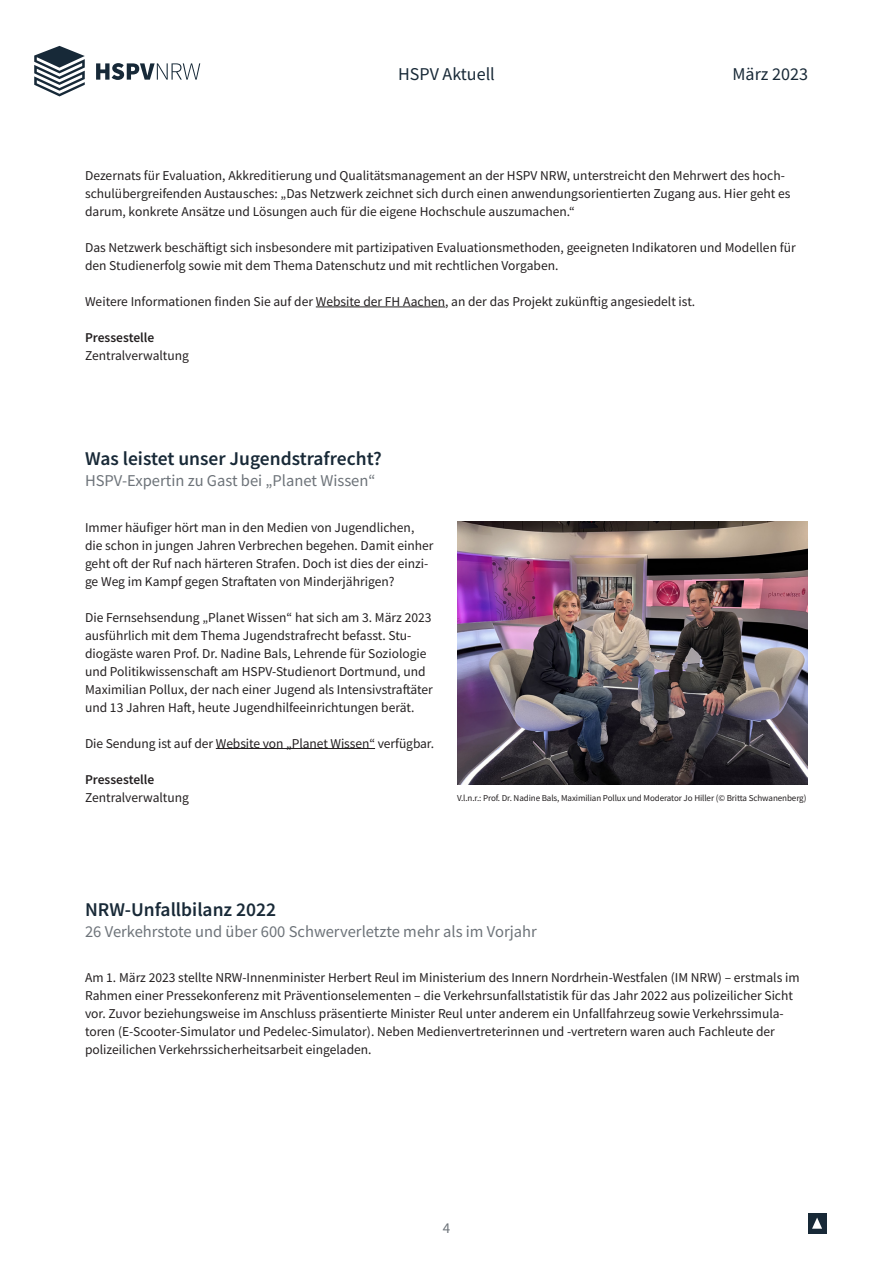
<style>
.page{position:relative;width:893px;height:1263px;background:#fff}
.page>*{position:absolute;margin:0;border:0;box-sizing:border-box;transform-origin:0 0}
.t1{font:600 19.5px "HSPV";color:#182937}
.t2{font:18px "HSPV";color:#182937}
.t3{font:16.5px "HSPV";color:#6d7379}
.t4{font:15px "HSPV";color:#6d7379}
.t5{font:13.5px/18px "HSPV";color:#231f20}
.t6{font:600 13.5px "HSPV";color:#231f20}
.t7{font:9px "HSPV";letter-spacing:-.01em;color:#231f20}
</style>
<div class="page">
<div style="left:808px;top:1213px;width:18px;height:20px;background:#182937"></div>
<svg style="left:812px;top:1217px;width:10px;height:12px"></svg>
<svg style="left:96px;top:63px;width:104px;height:17px"></svg>
<svg style="left:34px;top:46px;width:51px;height:50px"></svg>
<hr style="left:316px;top:307px;width:129px;height:1px;background:#231f20">
<hr style="left:216px;top:748px;width:159px;height:1px;background:#231f20">
<img style="left:457px;top:522px;width:351px;height:263px">
<h2 class="t2" style="left:398px;top:62px;width:98px">HSPV Aktuell</h2>
<h2 class="t2" style="left:733px;top:62px;width:77px">März 2023</h2>
<p class="t5" style="left:85px;top:167px;width:707px">Dezernats für Evaluation, Akkreditierung und Qualitätsmanagement an der HSPV NRW, unterstreicht den Mehrwert des hoch&shy;schulübergreifenden Austausches: „Das Netzwerk zeichnet sich durch einen anwendungsorientierten Zugang aus. Hier geht es darum, konkrete Ansätze und Lösungen auch für die eigene Hochschule auszumachen.“</p>
<p class="t5" style="left:85px;top:239px;width:712px">Das Netzwerk beschäftigt sich insbesondere mit partizipativen Evaluationsmethoden, geeigneten Indikatoren und Modellen für den Studienerfolg sowie mit dem Thema Datenschutz und mit rechtlichen Vorgaben.</p>
<p class="t5" style="left:85px;top:293px;width:612px">Weitere Informationen finden Sie auf der Website der FH Aachen, an der das Projekt zukünftig angesiedelt ist.</p>
<p class="t6" style="left:85px;top:329px;width:71px">Pressestelle</p>
<p class="t5" style="left:85px;top:347px;width:106px">Zentralverwaltung</p>
<h1 class="t1" style="left:85px;top:446px;width:298px">Was leistet unser Jugendstrafrecht?</h1>
<p class="t3" style="left:85px;top:470px;width:292px">HSPV-Expertin zu Gast bei „Planet Wissen“</p>
<p class="t5" style="left:85px;top:518px;width:350px">Immer häufiger hört man in den Medien von Jugendlichen, die schon in jungen Jahren Verbrechen begehen. Damit einher geht oft der Ruf nach härteren Strafen. Doch ist dies der einzi&shy;ge Weg im Kampf gegen Straftaten von Minderjährigen?</p>
<p class="t5" style="left:85px;top:608px;width:349px">Die Fernsehsendung „Planet Wissen“ hat sich am 3. März 2023 ausführlich mit dem Thema Jugendstrafrecht befasst. Stu&shy;diogäste waren Prof. Dr. Nadine Bals, Lehrende für Soziologie und Politikwissenschaft am HSPV-Studienort Dortmund, und Maximilian Pollux, der nach einer Jugend als Intensivstraftäter und 13 Jahren Haft, heute Jugendhilfeeinrichtungen berät.</p>
<p class="t5" style="left:85px;top:734px;width:351px">Die Sendung ist auf der Website von „Planet Wissen“ verfügbar.</p>
<p class="t6" style="left:85px;top:770px;width:71px">Pressestelle</p>
<p class="t5" style="left:85px;top:788px;width:106px">Zentralverwaltung</p>
<p class="t7" style="left:457px;top:793px;width:351px">V.l.n.r.: Prof. Dr. Nadine Bals, Maximilian Pollux und Moderator Jo Hiller (© Britta Schwanenberg)</p>
<h1 class="t1" style="left:85px;top:897px;width:193px">NRW-Unfallbilanz 2022</h1>
<p class="t3" style="left:85px;top:921px;width:453px">26 Verkehrstote und über 600 Schwerverletzte mehr als im Vorjahr</p>
<p class="t5" style="left:85px;top:968px;width:716px">Am 1. März 2023 stellte NRW-Innenminister Herbert Reul im Ministerium des Innern Nordrhein-Westfalen (IM NRW) – erstmals im Rahmen einer Pressekonferenz mit Präventionselementen – die Verkehrsunfallstatistik für das Jahr 2022 aus polizeilicher Sicht vor. Zuvor beziehungsweise im Anschluss präsentierte Minister Reul unter anderem ein Unfallfahrzeug sowie Verkehrssimula&shy;toren (E-Scooter-Simulator und Pedelec-Simulator). Neben Medienvertreterinnen und -vertretern waren auch Fachleute der polizeilichen Verkehrssicherheitsarbeit eingeladen.</p>
<p class="t4" style="left:443px;top:1218px;width:9px">4</p>
</div>
